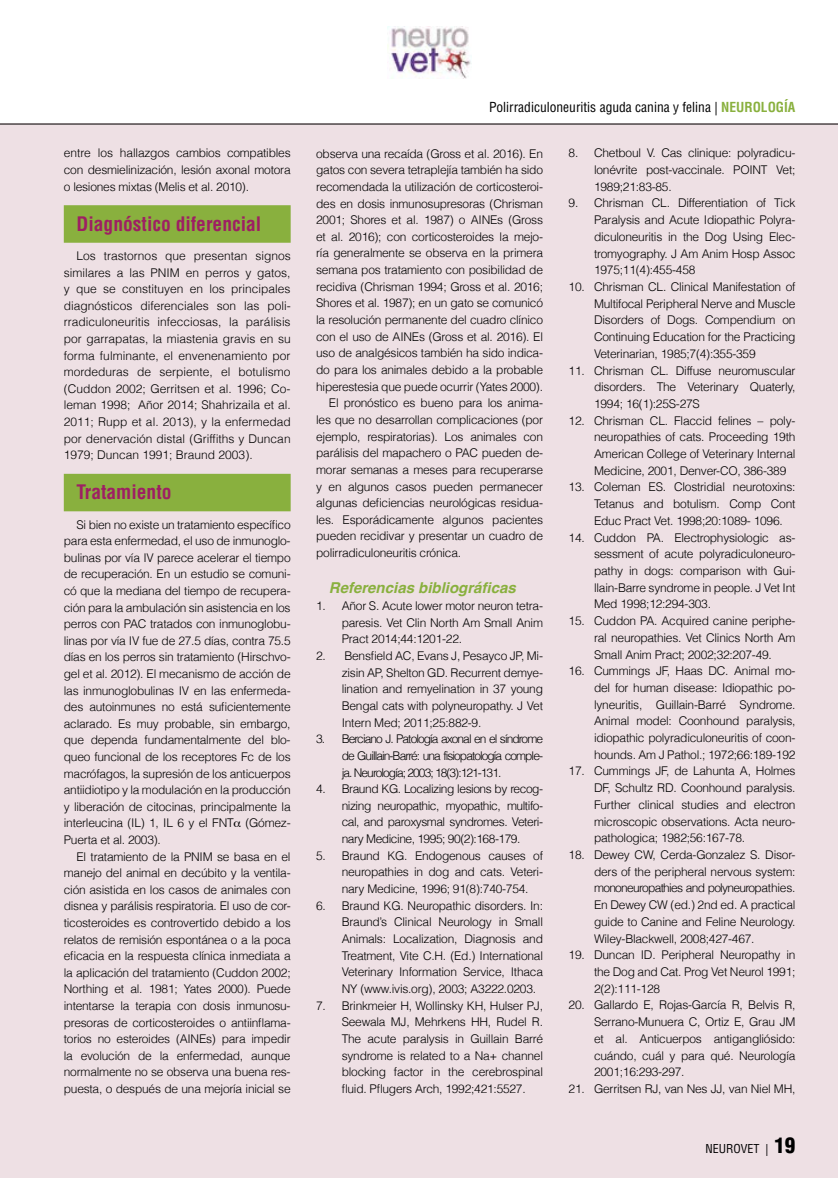
<style>
.page{position:relative;width:838px;height:1178px;background:#fff}
.page>*{position:absolute;margin:0;border:0;box-sizing:border-box;transform-origin:0 0}
.t1{font:700 condensed 19.5px "Helvetica";color:#9e1f63}
.t2{font:italic 700 15px "Helvetica";color:#89b03e}
.t3{font:condensed 13.5px "Helvetica";color:#000}
.t4{font:300 12px/16.6px "Helvetica";letter-spacing:-.02em;color:#000;text-align:justify}
.t5{font:condensed 12px "Helvetica";color:#000}
.s1{font-weight:700;color:#89b03e}
.s2{font-weight:900;font-size:21px}
</style>
<div class="page">
<div style="left:0;top:124px;width:838px;height:1054px;background:#eee0e4"></div>
<hr style="left:0;top:124px;width:838px;height:1px;background:#000">
<img style="left:388px;top:26px;width:83px;height:52px">
<div style="left:64px;top:205px;width:227px;height:38px;background:#89b03e"></div>
<div style="left:64px;top:474px;width:227px;height:37px;background:#89b03e"></div>
<p class="t4" style="left:64px;top:144px;width:228px">entre los hallazgos cambios compatibles con desmielinización, lesión axonal motora o lesiones mixtas (Melis et al. 2010).</p>
<h1 class="t1" style="left:77px;top:211px;width:186px">Diagnóstico diferencial</h1>
<p class="t4" style="left:64px;top:247px;width:228px;text-indent:13px">Los trastornos que presentan signos similares a las PNIM en perros y gatos, y que se constituyen en los principales diagnósticos diferenciales son las poli&shy;rradiculoneuritis infecciosas, la parálisis por garrapatas, la miastenia gravis en su forma fulminante, el envenenamiento por mordeduras de serpiente, el botulismo (Cuddon 2002; Gerritsen et al. 1996; Co&shy;leman 1998; Añor 2014; Shahrizaila et al.<br>2011; Rupp et al. 2013), y la enfermedad por denervación distal (Griffiths y Duncan 1979; Duncan 1991; Braund 2003).</p>
<h1 class="t1" style="left:77px;top:480px;width:96px">Tratamiento</h1>
<p class="t4" style="left:64px;top:515px;width:228px;text-indent:13px">Si bien no existe un tratamiento específico para esta enfermedad, el uso de inmunoglo&shy;bulinas por vía IV parece acelerar el tiempo de recuperación. En un estudio se comuni&shy;có que la mediana del tiempo de recupera&shy;ción para la ambulación sin asistencia en los perros con PAC tratados con inmunoglobu&shy;linas por vía IV fue de 27.5 días, contra 75.5 días en los perros sin tratamiento (Hirschvo&shy;gel et al. 2012). El mecanismo de acción de las inmunoglobulinas IV en las enfermeda&shy;des autoinmunes no está suficientemente aclarado. Es muy probable, sin embargo, que dependa fundamentalmente del blo&shy;queo funcional de los receptores Fc de los macrófagos, la supresión de los anticuerpos antiidiotipo y la modulación en la producción y liberación de citocinas, principalmente la interleucina (IL) 1, IL 6 y el FNT (Gómez-Puerta et al. 2003).</p>
<p class="t4" style="left:64px;top:847px;width:228px;text-indent:13px">El tratamiento de la PNIM se basa en el manejo del animal en decúbito y la ventila&shy;ción asistida en los casos de animales con disnea y parálisis respiratoria. El uso de cor&shy;ticosteroides es controvertido debido a los relatos de remisión espontánea o a la poca eficacia en la respuesta clínica inmediata a la aplicación del tratamiento (Cuddon 2002; Northing et al. 1981; Yates 2000). Puede intentarse la terapia con dosis inmunosu&shy;presoras de corticosteroides o antiinflama&shy;torios no esteroides (AINEs) para impedir la evolución de la enfermedad, aunque normalmente no se observa una buena res&shy;puesta, o después de una mejoría inicial se</p>
<p class="t3" style="left:489px;top:99px;width:308px">Polirradiculoneuritis aguda canina y felina | <span class="s1">NEUROLOGÍA</span></p>
<p class="t4" style="left:316px;top:144px;width:228px">observa una recaída (Gross et al. 2016). En</p>
<p class="t4" style="left:316px;top:161px;width:228px">gatos con severa tetraplejía también ha sido</p>
<p class="t4" style="left:316px;top:178px;width:228px">recomendada la utilización de corticosteroi-</p>
<p class="t4" style="left:316px;top:194px;width:228px">des en dosis inmunosupresoras (Chrisman</p>
<p class="t4" style="left:316px;top:211px;width:228px">2001; Shores et al. 1987) o AINEs (Gross</p>
<p class="t4" style="left:316px;top:228px;width:228px">et al. 2016); con corticosteroides la mejo-</p>
<p class="t4" style="left:316px;top:244px;width:228px">ría generalmente se observa en la primera</p>
<p class="t4" style="left:316px;top:261px;width:228px">semana pos tratamiento con posibilidad de</p>
<p class="t4" style="left:316px;top:278px;width:228px">recidiva (Chrisman 1994; Gross et al. 2016;</p>
<p class="t4" style="left:316px;top:294px;width:228px">Shores et al. 1987); en un gato se comunicó</p>
<p class="t4" style="left:316px;top:311px;width:228px">la resolución permanente del cuadro clínico</p>
<p class="t4" style="left:316px;top:327px;width:228px">con el uso de AINEs (Gross et al. 2016). El</p>
<p class="t4" style="left:316px;top:344px;width:228px">uso de analgésicos también ha sido indica-</p>
<p class="t4" style="left:316px;top:361px;width:228px">do para los animales debido a la probable</p>
<p class="t4" style="left:316px;top:377px;width:228px">hiperestesia que puede ocurrir (Yates 2000).</p>
<p class="t4" style="left:329px;top:394px;width:216px">El pronóstico es bueno para los anima-</p>
<p class="t4" style="left:316px;top:411px;width:228px">les que no desarrollan complicaciones (por</p>
<p class="t4" style="left:316px;top:427px;width:228px">ejemplo, respiratorias). Los animales con</p>
<p class="t4" style="left:316px;top:444px;width:228px">parálisis del mapachero o PAC pueden de-</p>
<p class="t4" style="left:316px;top:461px;width:228px">morar semanas a meses para recuperarse</p>
<p class="t4" style="left:316px;top:477px;width:228px">y en algunos casos pueden permanecer</p>
<p class="t4" style="left:316px;top:494px;width:228px">algunas deficiencias neurológicas residua-</p>
<p class="t4" style="left:316px;top:511px;width:228px">les. Esporádicamente algunos pacientes</p>
<p class="t4" style="left:316px;top:527px;width:228px">pueden recidivar y presentar un cuadro de</p>
<p class="t4" style="left:316px;top:544px;width:146px">polirradiculoneuritis crónica.</p>
<p class="t2" style="left:329px;top:576px;width:188px">Referencias bibliográficas</p>
<p class="t4" style="left:342px;top:597px;width:203px;text-indent:-26px">1. Añor S. Acute lower motor neuron tetra&shy;paresis. Vet Clin North Am Small Anim Pract 2014;44:1201-22.</p>
<p class="t4" style="left:342px;top:647px;width:203px;text-indent:-26px">2. Bensfield AC, Evans J, Pesayco JP, Mi&shy;zisin AP, Shelton GD. Recurrent demye&shy;lination and remyelination in 37 young Bengal cats with polyneuropathy. J Vet Intern Med; 2011;25:882-9.</p>
<p class="t4" style="left:342px;top:730px;width:203px;text-indent:-26px">3. Berciano J. Patología axonal en el síndrome de Guillain-Barré: una fisiopatología comple&shy;ja. Neurología; 2003; 18(3):121-131.</p>
<p class="t4" style="left:342px;top:780px;width:203px;text-indent:-26px">4. Braund KG. Localizing lesions by recog&shy;nizing neuropathic, myopathic, multifo&shy;cal, and paroxysmal syndromes. Veteri&shy;nary Medicine, 1995; 90(2):168-179.</p>
<p class="t4" style="left:342px;top:846px;width:203px;text-indent:-26px">5. Braund KG. Endogenous causes of neuropathies in dog and cats. Veteri&shy;nary Medicine, 1996; 91(8):740-754.</p>
<p class="t4" style="left:342px;top:896px;width:203px;text-indent:-26px">6. Braund KG. Neuropathic disorders. In:<br>Braund’s Clinical Neurology in Small Animals: Localization, Diagnosis and Treatment, Vite C.H. (Ed.) International Veterinary Information Service, Ithaca NY (www.ivis.org), 2003; A3222.0203.</p>
<p class="t4" style="left:342px;top:996px;width:203px;text-indent:-26px">7. Brinkmeier H, Wollinsky KH, Hulser PJ, Seewala MJ, Mehrkens HH, Rudel R.<br>The acute paralysis in Guillain Barré syndrome is related to a Na+ channel blocking factor in the cerebrospinal fluid. Pflugers Arch, 1992;421:5527.</p>
<p class="t4" style="left:594px;top:144px;width:203px;text-indent:-26px">8. Chetboul V. Cas clinique: polyradicu&shy;lonévrite post-vaccinale. POINT Vet; 1989;21:83-85.</p>
<p class="t4" style="left:594px;top:194px;width:203px;text-indent:-26px">9. Chrisman CL. Differentiation of Tick Paralysis and Acute Idiopathic Polyra&shy;diculoneuritis in the Dog Using Elec&shy;tromyography. J Am Anim Hosp Assoc 1975;11(4):455-458</p>
<p class="t4" style="left:594px;top:278px;width:203px;text-indent:-26px">10. Chrisman CL. Clinical Manifestation of Multifocal Peripheral Nerve and Muscle Disorders of Dogs. Compendium on Continuing Education for the Practicing Veterinarian, 1985;7(4):355-359</p>
<p class="t4" style="left:594px;top:361px;width:203px;text-indent:-26px">11. Chrisman CL. Diffuse neuromuscular disorders. The Veterinary Quaterly, 1994; 16(1):25S-27S</p>
<p class="t4" style="left:594px;top:411px;width:203px;text-indent:-26px">12. Chrisman CL. Flaccid felines – poly&shy;neuropathies of cats. Proceeding 19th American College of Veterinary Internal Medicine, 2001, Denver-CO, 386-389</p>
<p class="t4" style="left:594px;top:478px;width:203px;text-indent:-26px">13. Coleman ES. Clostridial neurotoxins:<br>Tetanus and botulism. Comp Cont Educ Pract Vet. 1998;20:1089- 1096.</p>
<p class="t4" style="left:594px;top:528px;width:203px;text-indent:-26px">14. Cuddon PA. Electrophysiologic as&shy;sessment of acute polyradiculoneuro&shy;pathy in dogs: comparison with Gui&shy;llain-Barre syndrome in people. J Vet Int Med 1998;12:294-303.</p>
<p class="t4" style="left:594px;top:612px;width:203px;text-indent:-26px">15. Cuddon PA. Acquired canine periphe&shy;ral neuropathies. Vet Clinics North Am Small Anim Pract; 2002;32:207-49.</p>
<p class="t4" style="left:594px;top:662px;width:203px;text-indent:-26px">16. Cummings JF, Haas DC. Animal mo&shy;del for human disease: Idiopathic po&shy;lyneuritis, Guillain-Barré Syndrome.<br>Animal model: Coonhound paralysis, idiopathic polyradiculoneuritis of coon&shy;hounds. Am J Pathol.; 1972;66:189-192</p>
<p class="t4" style="left:594px;top:762px;width:203px;text-indent:-26px">17. Cummings JF, de Lahunta A, Holmes DF, Schultz RD. Coonhound paralysis.<br>Further clinical studies and electron microscopic observations. Acta neuro&shy;pathologica; 1982;56:167-78.</p>
<p class="t4" style="left:594px;top:846px;width:203px;text-indent:-26px">18. Dewey CW, Cerda-Gonzalez S. Disor&shy;ders of the peripheral nervous system: mononeuropathies and polyneuropathies.<br>En Dewey CW (ed.) 2nd ed. A practical guide to Canine and Feline Neurology.<br>Wiley-Blackwell, 2008;427-467.</p>
<p class="t4" style="left:594px;top:946px;width:203px;text-indent:-26px">19. Duncan ID. Peripheral Neuropathy in the Dog and Cat. Prog Vet Neurol 1991; 2(2):111-128</p>
<p class="t4" style="left:594px;top:996px;width:203px;text-indent:-26px">20. Gallardo E, Rojas-García R, Belvis R, Serrano-Munuera C, Ortiz E, Grau JM et al. Anticuerpos antigangliósido: cuándo, cuál y para qué. Neurología 2001;16:293-297.</p>
<p class="t4" style="left:568px;top:1080px;width:228px">21. Gerritsen RJ, van Nes JJ, van Niel MH,</p>
<p class="t5" style="left:705px;top:1141px;width:91px">NEUROVET | <span class="s2">19</span></p>
</div>
